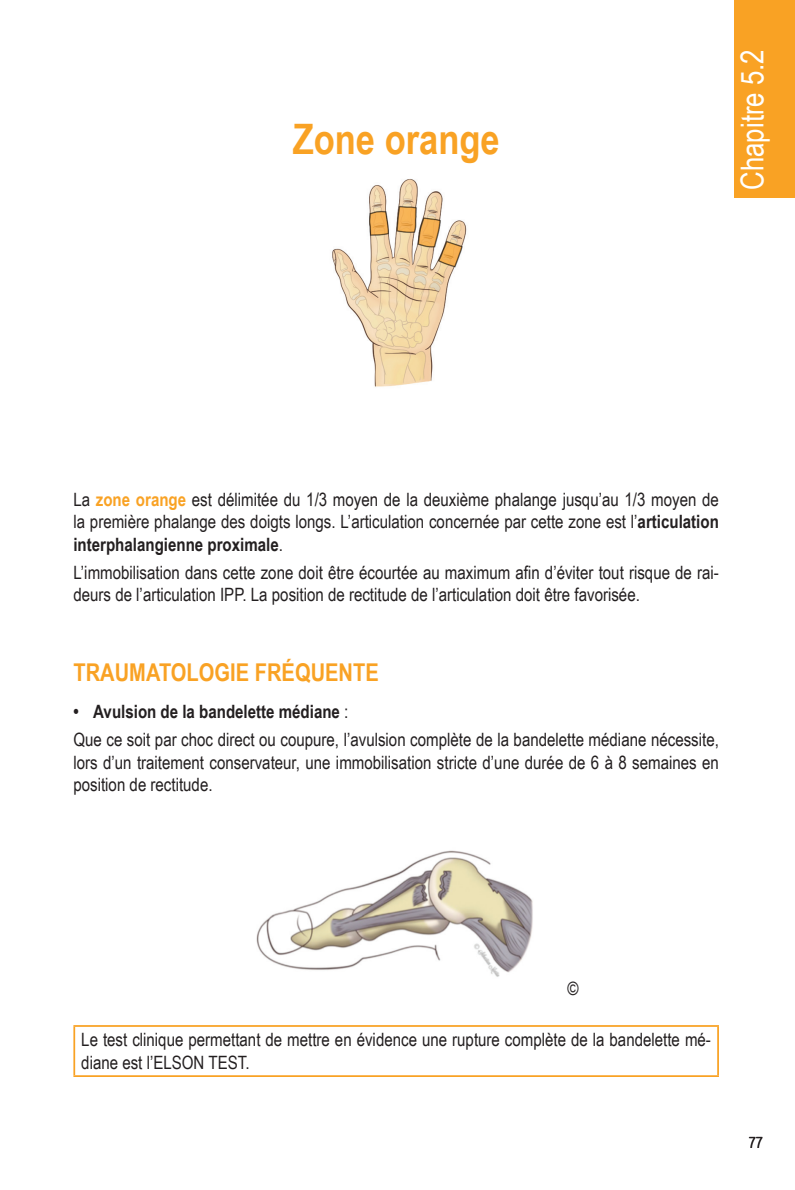
<style>
.page{position:relative;width:795px;height:1190px;background:#fff}
.page>*{position:absolute;margin:0;border:0;box-sizing:border-box;transform-origin:0 0}
.t1{font:700 42px "Arial Narrow";color:#f9a224}
.t2{font:31.5px "Arial Narrow";color:#fff}
.t3{font:700 24.5px "Arial Narrow";color:#f9a224}
.t4{font:18.38px/22.8px "Arial Narrow";color:#231f20}
.t5{font:15.75px "Arial Narrow";color:#231f20}
.s1{font-weight:700;color:#f9a224}
.s2{font-weight:700}
</style>
<div class="page">
<div style="left:733px;top:0;width:61px;height:197px;background:#f9a224"></div>
<hr style="left:73px;top:1025px;width:645px;height:2px;background:#f9a224">
<hr style="left:73px;top:1027px;width:2px;height:48px;background:#f9a224">
<hr style="left:716px;top:1027px;width:2px;height:48px;background:#f9a224">
<hr style="left:73px;top:1075px;width:645px;height:2px;background:#f9a224">
<img style="left:332px;top:179px;width:135px;height:208px">
<img style="left:256px;top:850px;width:277px;height:127px">
<h1 class="t1" style="left:292px;top:107px;width:208px">Zone orange</h1>
<h2 class="t2" style="left:728px;top:190px;width:142px;rotate:-90deg">Chapitre 5.2</h2>
<p class="t4" style="left:73px;top:487px;width:646px;text-align:justify">La <span class="s1">zone orange</span> est délimitée du 1/3 moyen de la deuxième phalange jusqu’au 1/3 moyen de la première phalange des doigts longs. L’articulation concernée par cette zone est l’<span class="s2">articulation interphalangienne proximale</span>.</p>
<p class="t4" style="left:73px;top:560px;width:646px">L’immobilisation dans cette zone doit être écourtée au maximum afin d’éviter tout risque de rai&shy;deurs de l’articulation IPP. La position de rectitude de l’articulation doit être favorisée.</p>
<h3 class="t3" style="left:73px;top:653px;width:307px">TRAUMATOLOGIE FRÉQUENTE</h3>
<p class="t4" style="left:73px;top:697px;width:646px;line-height:27.7px"><span class="s2">• Avulsion de la bandelette médiane</span> :<br>Que ce soit par choc direct ou coupure, l’avulsion complète de la bandelette médiane nécessite,</p>
<p class="t4" style="left:73px;top:750px;width:646px">lors d’un traitement conservateur, une immobilisation stricte d’une durée de 6 à 8 semaines en position de rectitude.</p>
<p class="t4" style="left:567px;top:977px;width:13px">©</p>
<p class="t4" style="left:81px;top:1028px;width:631px">Le test clinique permettant de mettre en évidence une rupture complète de la bandelette mé&shy;diane est l’ELSON TEST.</p>
<p class="t5" style="left:748px;top:1131px;width:16px">77</p>
</div>
